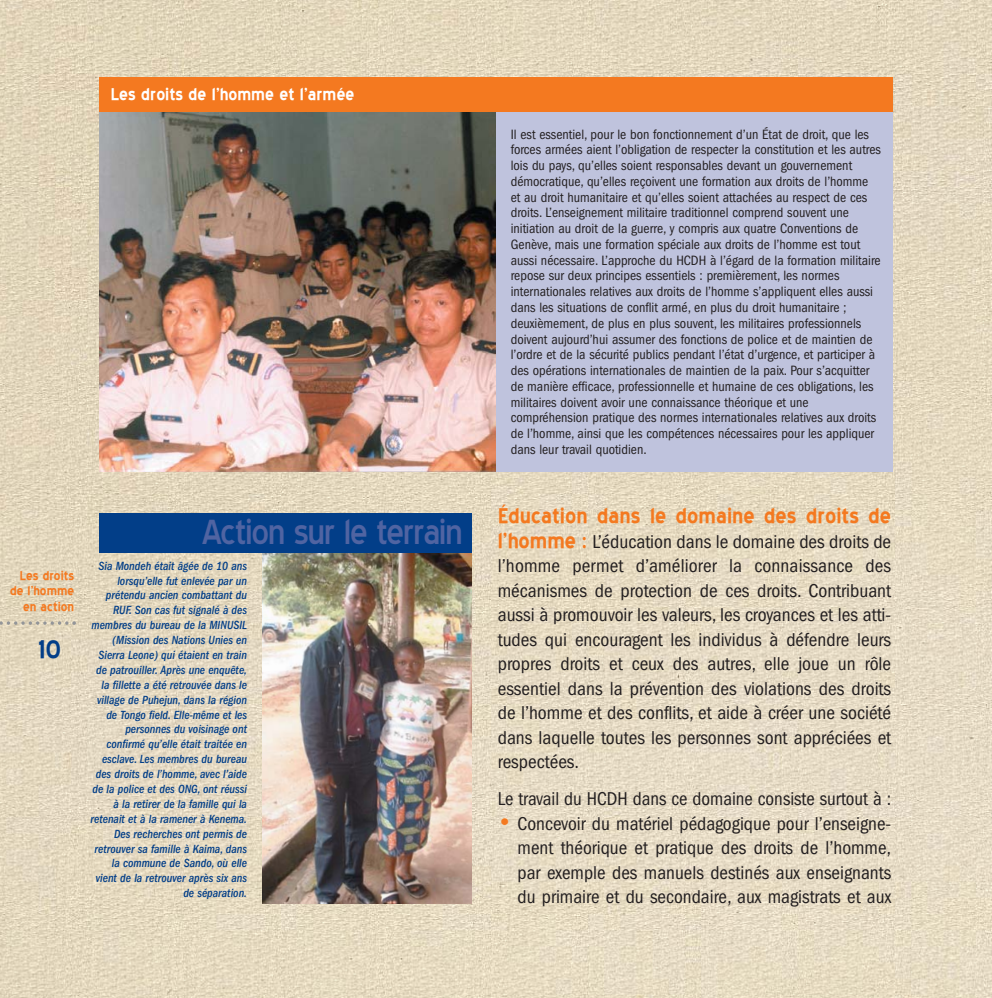
<style>
.page{position:relative;width:992px;height:998px;background:#fff}
.page>*{position:absolute;margin:0;border:0;box-sizing:border-box;transform-origin:0 0}
.t1{font:43.75px "Blue Highway";letter-spacing:-.035em;color:#5064a2}
.t2{font:700 31.5px "Blue Highway";color:#023e88}
.t3{font:700 26.25px "Blue Highway";color:#f47920}
.t4{font:700 21px "Blue Highway";color:#fff}
.t5{font:condensed 19.25px/24.5px "Franklin Gothic";color:#231f20;text-align:justify}
.t6{font:700 15.75px/15.8px "Blue Highway";color:#f47920;text-align:right}
.t7{font:condensed 14px/15.8px "Franklin Gothic";color:#231f20}
.t8{font:italic 500 condensed 12.25px/14.9px "Franklin Gothic";color:#023e88;text-align:right;scale:.96 1}
.s1{font-family:"Blue Highway";font-weight:700;font-stretch:normal;font-size:26.25px;color:#f47920}
</style>
<div class="page">
<img style="left:0;top:0;width:992px;height:997px">
<h3 class="t4" style="left:111px;top:81px;width:245px">Les droits de l’homme et l’armée</h3>
<p class="t6" style="left:10px;top:566px;width:66px">Les droits de l’homme en action</p>
<h2 class="t2" style="left:38px;top:628px;width:24px">10</h2>
<h1 class="t1" style="left:202px;top:503px;width:262px">Action sur le terrain</h1>
<p class="t8" style="left:91px;top:559px;width:164px">Sia Mondeh était âgée de 10 ans lorsqu’elle fut enlevée par un prétendu ancien combattant du<br>RUF. Son cas fut signalé à des membres du bureau de la MINUSIL (Mission des Nations Unies en<br>Sierra Leone) qui étaient en train de patrouiller. Après une enquête, la fillette a été retrouvée dans le village de Puhejun, dans la région de Tongo field. Elle-même et les personnes du voisinage ont confirmé qu’elle était traitée en esclave. Les membres du bureau des droits de l’homme, avec l’aide de la police et des ONG, ont réussi à la retirer de la famille qui la retenait et à la ramener à Kenema.<br>Des recherches ont permis de retrouver sa famille à Kaima, dans la commune de Sando, où elle vient de la retrouver après six ans de séparation.</p>
<p class="t7" style="left:511px;top:127px;width:372px">Il est essentiel, pour le bon fonctionnement d’un État de droit, que les forces armées aient l’obligation de respecter la constitution et les autres lois du pays, qu’elles soient responsables devant un gouvernement démocratique, qu’elles reçoivent une formation aux droits de l’homme et au droit humanitaire et qu’elles soient attachées au respect de ces droits. L’enseignement militaire traditionnel comprend souvent une initiation au droit de la guerre, y compris aux quatre Conventions de Genève, mais une formation spéciale aux droits de l’homme est tout aussi nécessaire. L’approche du HCDH à l’égard de la formation militaire repose sur deux principes essentiels : premièrement, les normes internationales relatives aux droits de l’homme s’appliquent elles aussi dans les situations de conflit armé, en plus du droit humanitaire ; deuxièmement, de plus en plus souvent, les militaires professionnels doivent aujourd’hui assumer des fonctions de police et de maintien de l’ordre et de la sécurité publics pendant l’état d’urgence, et participer à des opérations internationales de maintien de la paix. Pour s’acquitter de manière efficace, professionnelle et humaine de ces obligations, les militaires doivent avoir une connaissance théorique et une compréhension pratique des normes internationales relatives aux droits de l’homme, ainsi que les compétences nécessaires pour les appliquer dans leur travail quotidien.</p>
<h3 class="t3" style="left:498px;top:498px;width:395px">Éducation dans le domaine des droits de</h3>
<p class="t5" style="left:498px;top:530px;width:395px"><span class="s1">l’homme :</span> L’éducation dans le domaine des droits de l’homme permet d’améliorer la connaissance des mécanismes de protection de ces droits. Contribuant aussi à promouvoir les valeurs, les croyances et les atti&shy;tudes qui encouragent les individus à défendre leurs propres droits et ceux des autres, elle joue un rôle essentiel dans la prévention des violations des droits de l’homme et des conflits, et aide à créer une société dans laquelle toutes les personnes sont appréciées et respectées.</p>
<h3 class="t5" style="left:498px;top:787px;width:395px">Le travail du HCDH dans ce domaine consiste surtout à :</h3>
<h3 class="t5" style="left:517px;top:812px;width:375px;text-indent:-20px"><span class="s1">•</span> Concevoir du matériel pédagogique pour l’enseigne&shy;ment théorique et pratique des droits de l’homme, par exemple des manuels destinés aux enseignants du primaire et du secondaire, aux magistrats et aux</h3>
</div>
